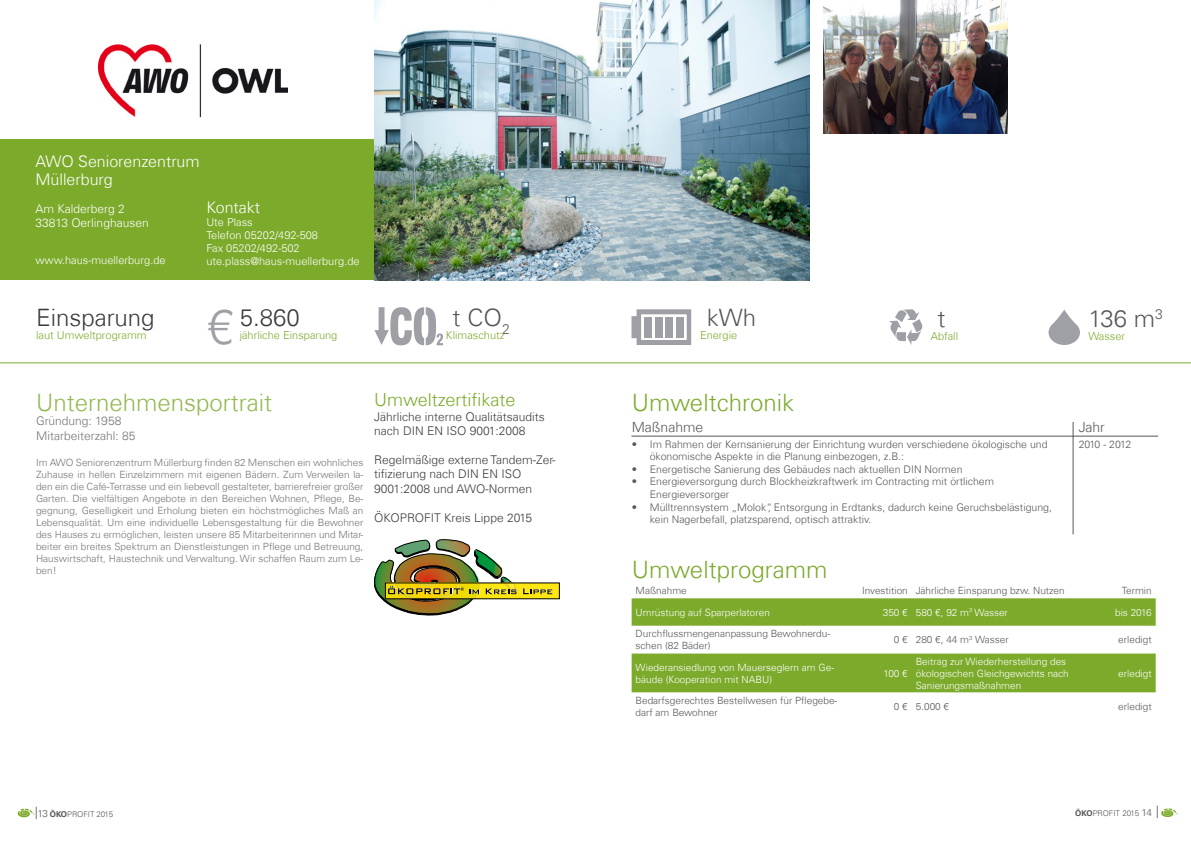
<style>
.page{position:relative;width:1191px;height:842px;background:#fff}
.page>*{position:absolute;margin:0;border:0;box-sizing:border-box;transform-origin:0 0}
.t1{font:300 49px "Univers Com 45";color:#6e6e78}
.t2{font:300 24px "Univers Com 45";color:#7caa2b}
.t3{font:300 24px "Univers Com 45";color:#3c3c3b}
.t4{font:300 24px "Univers Com 45";color:#575756}
.t5{font:300 18px "Univers Com 45";color:#7caa2b}
.t6{font:300 16px/18px "Univers Com 45";color:#fff}
.t7{font:300 14px "Univers Com 45";color:#575756}
.t8{font:300 12px/14.4px "Univers Com 45";color:#3c3c3b}
.t9{font:300 12px/14.4px "Univers Com 45";color:#575756}
.t10{font:300 12px/14px "Univers Com 45";color:#fff}
.t11{font:300 11px/13px "Univers Com 45";color:#fff}
.t12{font:300 11px "Univers Com 45";color:#7caa2b}
.t13{font:300 10.5px/12.6px "Univers Com 45";color:#575756}
.t14{font:300 10.5px "Univers Com 45";letter-spacing:-.06em;color:#575756}
.t15{font:300 10px/12px "Univers Com 45";color:#575756}
.t16{font:300 10px/12px "Univers Com 45";color:#fff}
.t17{font:300 8px "Univers Com 45";color:#575756}
.s1{font-size:10px}
.s2{font-family:"Univers Com 65";font-weight:700}
</style>
<div class="page">
<div style="left:0;top:139px;width:374px;height:141px;background:#7caa2b"></div>
<svg style="left:374px;top:307px;width:69px;height:38px"></svg>
<img style="left:374px;top:0;width:435px;height:280px">
<hr style="left:0;top:362px;width:1191px;height:1px;background:#7caa2b">
<svg style="left:18px;top:807px;width:19px;height:12px"></svg>
<div style="left:385px;top:583px;width:174px;height:16px;background:#fde712"></div>
<img style="left:374px;top:539px;width:143px;height:76px">
<svg style="left:523px;top:588px;width:30px;height:6px"></svg>
<svg style="left:889px;top:309px;width:34px;height:36px"></svg>
<svg style="left:1048px;top:309px;width:32px;height:36px"></svg>
<svg style="left:631px;top:309px;width:60px;height:36px"></svg>
<div style="left:665px;top:317px;width:8px;height:20px;background:#9f9fa6"></div>
<div style="left:655px;top:317px;width:7px;height:20px;background:#9f9fa6"></div>
<div style="left:644px;top:317px;width:7px;height:20px;background:#9f9fa6"></div>
<div style="left:676px;top:317px;width:7px;height:20px;background:#9f9fa6"></div>
<div style="left:621px;top:428px;width:545px;height:9px;background:#000;opacity:.75"></div>
<div style="left:1062px;top:414px;width:19px;height:121px;background:#000;opacity:.75"></div>
<svg style="left:631px;top:598px;width:524px;height:28px;background:#7fab2f"></svg>
<div style="left:631px;top:653px;width:524px;height:40px;background:#7caa2b"></div>
<img style="left:823px;top:0;width:184px;height:133px">
<svg style="left:1156px;top:806px;width:21px;height:12px"></svg>
<img style="left:98px;top:44px;width:189px;height:74px">
<h3 class="t6" style="left:35px;top:152px;width:166px">AWO Seniorenzentrum<br>Müllerburg</h3>
<p class="t10" style="left:35px;top:201px;width:115px">Am Kalderberg 2<br>33813 Oerlinghausen</p>
<p class="t11" style="left:35px;top:254px;width:132px">www.haus-muellerburg.de</p>
<h3 class="t6" style="left:206px;top:198px;width:55px">Kontakt</h3>
<p class="t11" style="left:206px;top:216px;width:155px">Ute Plass<br>Telefon 05202/492-508<br>Fax 05202/492-502 ute.plass@haus-muellerburg.de</p>
<h2 class="t3" style="left:36px;top:303px;width:120px">Einsparung</h2>
<p class="t12" style="left:36px;top:328px;width:112px">laut Umweltprogramm</p>
<h2 class="t3" style="left:240px;top:303px;width:62px">5.860</h2>
<p class="t12" style="left:240px;top:328px;width:99px">jährliche Einsparung</p>
<h1 class="t1" style="left:206px;top:297px;width:29px">€</h1>
<h2 class="t4" style="left:452px;top:303px;width:59px">t CO<sub>2</sub></h2>
<p class="t12" style="left:446px;top:328px;width:60px">Klimaschutz</p>
<h2 class="t4" style="left:706px;top:303px;width:51px">kWh</h2>
<p class="t12" style="left:700px;top:329px;width:39px">Energie</p>
<h2 class="t4" style="left:937px;top:304px;width:9px">t</h2>
<p class="t12" style="left:930px;top:329px;width:29px">Abfall</p>
<h2 class="t4" style="left:1088px;top:304px;width:76px">136 m<sup>3</sup></h2>
<p class="t12" style="left:1088px;top:329px;width:38px">Wasser</p>
<h2 class="t2" style="left:36px;top:388px;width:238px">Unternehmensportrait</h2>
<p class="t9" style="left:36px;top:414px;width:101px">Gründung: 1958<br>Mitarbeiterzahl: 85</p>
<p class="t15" style="left:36px;top:456px;width:329px;text-align:justify">Im AWO Seniorenzentrum Müllerburg finden 82 Menschen ein wohnliches Zuhause in hellen Einzelzimmern mit eigenen Bädern. Zum Verweilen la&shy;den ein die Café-Terrasse und ein liebevoll gestalteter, barrierefreier großer Garten. Die vielfältigen Angebote in den Bereichen Wohnen, Pflege, Be&shy;gegnung, Geselligkeit und Erholung bieten ein höchstmögliches Maß an Lebensqualität. Um eine individuelle Lebensgestaltung für die Bewohner des Hauses zu ermöglichen, leisten unsere 85 Mitarbeiterinnen und Mitar&shy;beiter ein breites Spektrum an Dienstleistungen in Pflege und Betreuung, Hauswirtschaft, Haustechnik und Verwaltung. Wir schaffen Raum zum Le&shy;ben!</p>
<h3 class="t5" style="left:374px;top:389px;width:143px">Umweltzertifikate</h3>
<p class="t8" style="left:374px;top:409px;width:172px">Jährliche interne Qualitätsaudits nach DIN EN ISO 9001:2008</p>
<p class="t8" style="left:374px;top:452px;width:183px">Regelmäßige externe Tandem-Zer&shy;tifizierung nach DIN EN ISO<br>9001:2008 und AWO-Normen</p>
<p class="t8" style="left:374px;top:510px;width:159px">ÖKOPROFIT Kreis Lippe 2015</p>
<h2 class="t2" style="left:632px;top:388px;width:164px">Umweltchronik</h2>
<h3 class="t7" style="left:632px;top:419px;width:73px">Maßnahme</h3>
<h3 class="t7" style="left:1078px;top:419px;width:28px">Jahr</h3>
<p class="t13" style="left:650px;top:437px;width:399px;text-indent:-18px">• Im Rahmen der Kernsanierung der Einrichtung wurden verschiedene ökologische und ökonomische Aspekte in die Planung einbezogen, z.B.:</p>
<p class="t13" style="left:632px;top:463px;width:332px">• Energetische Sanierung des Gebäudes nach aktuellen DIN Normen</p>
<p class="t13" style="left:650px;top:475px;width:346px;text-indent:-18px">• Energieversorgung durch Blockheizkraftwerk im Contracting mit örtlichem<br>Energieversorger</p>
<p class="t13" style="left:650px;top:500px;width:404px;text-indent:-18px">• Mülltrennsystem „Molok“, Entsorgung in Erdtanks, dadurch keine Geruchsbelästigung, kein Nagerbefall, platzsparend, optisch attraktiv.</p>
<p class="t14" style="left:1078px;top:437px;width:54px">2010 - 2012</p>
<h2 class="t2" style="left:632px;top:555px;width:197px">Umweltprogramm</h2>
<p class="t15" style="left:635px;top:584px;width:53px">Maßnahme</p>
<p class="t15" style="left:862px;top:584px;width:204px">Investition Jährliche Einsparung bzw. Nutzen</p>
<p class="t15" style="left:1121px;top:584px;width:31px">Termin</p>
<p class="t16" style="left:635px;top:606px;width:136px">Umrüstung auf Sparperlatoren</p>
<p class="t16" style="left:882px;top:606px;width:127px">350 € 580 €, 92 m<sup>3</sup> Wasser</p>
<p class="t16" style="left:1115px;top:606px;width:38px">bis 2016</p>
<p class="t15" style="left:635px;top:628px;width:196px">Durchflussmengenanpassung Bewohnerdu&shy;schen (82 Bäder)</p>
<p class="t15" style="left:894px;top:634px;width:116px">0 € 280 €, 44 m<sup>3</sup> Wasser</p>
<p class="t15" style="left:1118px;top:634px;width:35px">erledigt</p>
<p class="t16" style="left:635px;top:661px;width:200px">Wiederansiedlung von Mauerseglern am Ge&shy;bäude (Kooperation mit NABU)</p>
<p class="t16" style="left:883px;top:667px;width:26px">100 €</p>
<p class="t16" style="left:915px;top:655px;width:154px">Beitrag zur Wiederherstellung des ökologischen Gleichgewichts nach<br>Sanierungsmaßnahmen</p>
<p class="t16" style="left:1118px;top:667px;width:35px">erledigt</p>
<p class="t15" style="left:635px;top:694px;width:203px">Bedarfsgerechtes Bestellwesen für Pflegebe&shy;darf am Bewohner</p>
<p class="t15" style="left:894px;top:700px;width:57px">0 € 5.000 €</p>
<p class="t15" style="left:1118px;top:700px;width:35px">erledigt</p>
<p class="t17" style="left:37px;top:809px;width:77px"><span class="s1">13</span> <span class="s2">ÖKO</span>PROFIT 2015</p>
<p class="t17" style="left:1075px;top:808px;width:78px"><span class="s2">ÖKO</span>PROFIT 2015 <span class="s1">14</span></p>
</div>
